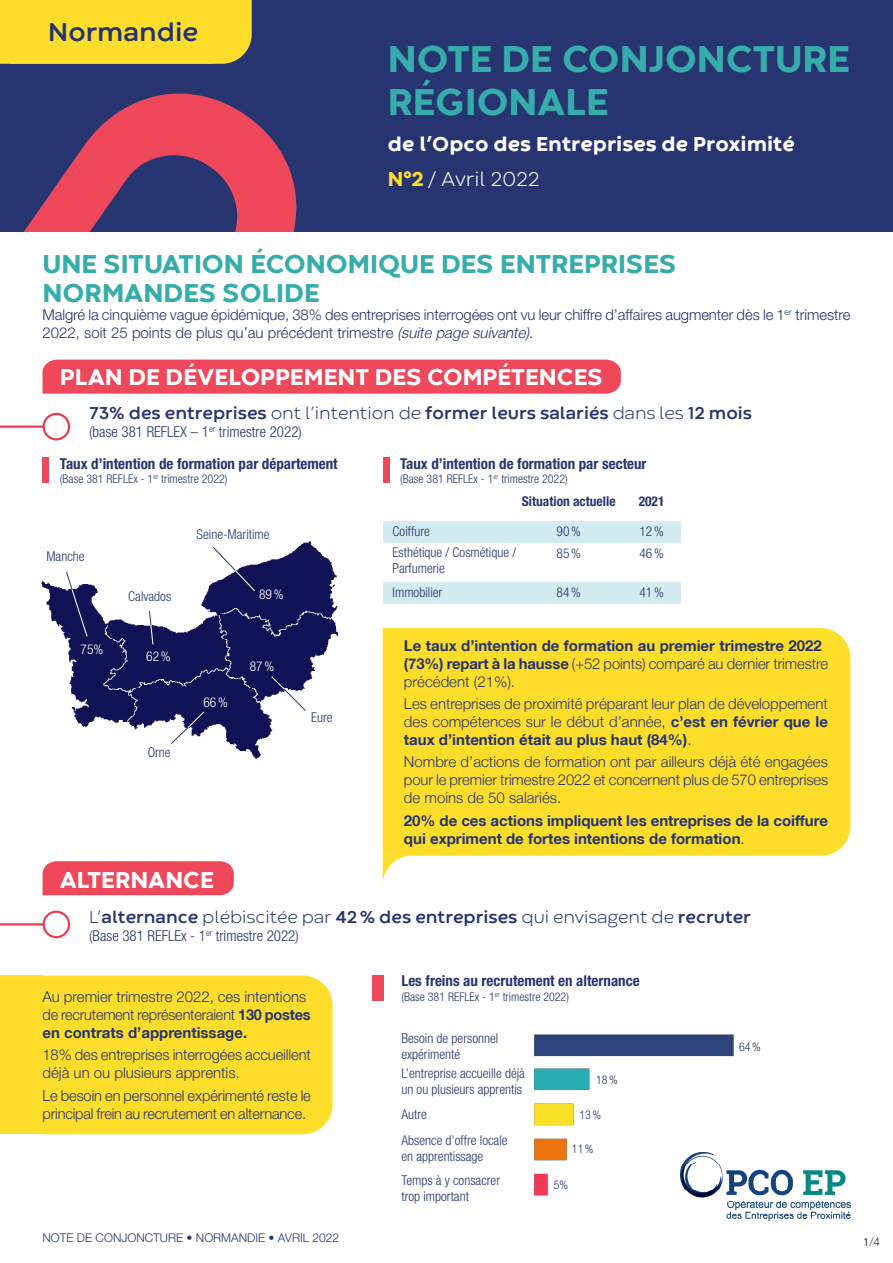
<style>
.page{position:relative;width:893px;height:1263px;background:#fff}
.page>*{position:absolute;margin:0;border:0;box-sizing:border-box;transform-origin:0 0}
.t1{font:800 39px "Codec Warm";color:#37adab}
.t2{font:800 27px/28.5px "Codec Warm";color:#37adab}
.gros_titre{font:700 27px "Codec Warm";color:#263470}
.t3{font:800 24px "Codec Warm";color:#fff}
.t4{font:800 21px "Codec Warm";color:#fff}
.t5{font:300 21px "Codec Warm";color:#fff}
.t6{font:700 18px "Codec Warm";color:#263470}
.t7{font:300 15px/18px "Helvetica Neue LT Std";letter-spacing:-.005em;color:#263470}
.t8{font:300 15px/18px "Helvetica Neue LT";color:#263470;text-align:justify}
.t9{font:700 15px/18px "Helvetica Neue LT";color:#263470}
.t10{font:700 condensed 15px "Helvetica Neue LT Std";color:#263470}
.t11{font:300 condensed 15px "Helvetica Neue LT Std";color:#263470}
.t12{font:300 condensed 13.5px/16.2px "Helvetica Neue LT Std";color:#263470}
.t13{font:700 condensed 13.5px "Helvetica Neue LT Std";color:#263470}
.t14{font:300 condensed 13.5px "Helvetica Neue LT Std";color:#fff}
.t15{font:300 condensed 12px "Helvetica Neue LT Std";color:#263470}
.t16{font:300 12px "Helvetica Neue LT Std";color:#263470}
.s1{font-weight:800;color:#ffdd2b}
.s2{font-family:"Helvetica Neue LT";font-style:italic}
.s3{font-family:"Helvetica Neue LT"}
.s4{font-weight:300}
.s5{font-weight:700}
.s6{font-family:"Helvetica Neue LT";font-weight:700}
.s7{font-family:"Myriad Pro";font-weight:400}
</style>
<div class="page">
<div style="left:0;top:0;width:893px;height:232px;background:#263470"></div>
<svg style="left:23px;top:93px;width:273px;height:139px"></svg>
<div style="left:0;top:0;width:252px;height:64px;background:#ffdd2b"></div>
<div style="left:43px;top:458px;width:6px;height:25px;background:#ef485b"></div>
<div style="left:383px;top:521px;width:297px;height:21px;background:#d3ecf0"></div>
<div style="left:383px;top:582px;width:297px;height:21px;background:#d3ecf0"></div>
<div style="left:383px;top:458px;width:6px;height:25px;background:#ef485b"></div>
<div style="left:43px;top:360px;width:578px;height:34px;background:#ef485b"></div>
<div style="left:383px;top:628px;width:467px;height:228px;background:#ffdd2b"></div>
<svg style="left:383px;top:855px;width:29px;height:26px"></svg>
<div style="left:43px;top:413px;width:27px;height:27px;border:2px solid #eb3d52;border-radius:50%"></div>
<hr style="left:0;top:425px;width:44px;height:3px;background:#eb3d52">
<img style="left:726px;top:1170px;width:124px;height:50px">
<img style="left:41px;top:541px;width:297px;height:218px">
<svg style="left:271px;top:676px;width:35px;height:35px"></svg>
<svg style="left:171px;top:711px;width:34px;height:33px"></svg>
<svg style="left:149px;top:611px;width:4px;height:34px"></svg>
<svg style="left:66px;top:571px;width:22px;height:66px"></svg>
<svg style="left:213px;top:547px;width:42px;height:44px"></svg>
<div style="left:43px;top:861px;width:191px;height:34px;background:#ef485b"></div>
<div style="left:43px;top:910px;width:27px;height:28px;border:2px solid #eb3d52;border-radius:50%"></div>
<hr style="left:0;top:923px;width:44px;height:2px;background:#eb3d52">
<div style="left:0;top:975px;width:43px;height:159px;background:#ffdd2b"></div>
<div style="left:43px;top:975px;width:290px;height:159px;background:#ffdd2b"></div>
<div style="left:372px;top:975px;width:12px;height:26px;background:#ef485b"></div>
<img style="left:534px;top:1034px;width:273px;height:183px">
<div style="left:596px;top:1071px;width:34px;height:19px;background:#fff"></div>
<div style="left:739px;top:1037px;width:34px;height:19px;background:#fff"></div>
<div style="left:579px;top:1106px;width:34px;height:19px;background:#fff"></div>
<div style="left:572px;top:1139px;width:34px;height:19px;background:#fff"></div>
<div style="left:554px;top:1175px;width:34px;height:20px;background:#fff"></div>
<p class="gros_titre" style="left:48px;top:15px;width:152px">Normandie</p>
<p class="t1" style="left:388px;top:34px;width:464px">NOTE DE CONJONCTURE</p>
<p class="t1" style="left:388px;top:77px;width:223px">RÉGIONALE</p>
<p class="t4" style="left:388px;top:130px;width:409px">de l’Opco des Entreprises de Proximité</p>
<p class="t5" style="left:388px;top:167px;width:153px"><span class="s1">N°2</span> / Avril 2022</p>
<p class="t2" style="left:43px;top:252px;width:635px">UNE SITUATION ÉCONOMIQUE DES ENTREPRISES<br>NORMANDES SOLIDE</p>
<p class="t7" style="left:43px;top:305px;width:809px">Malgré la cinquième vague épidémique, 38% des entreprises interrogées ont vu leur chiffre d’affaires augmenter dès le 1<sup>er</sup> trimestre<br>2022, soit 25 points de plus qu’au précédent trimestre <span class="s2">(suite page suivante)</span><span class="s3">.</span></p>
<p class="t3" style="left:60px;top:361px;width:544px">PLAN DE DÉVELOPPEMENT DES COMPÉTENCES</p>
<p class="t6" style="left:89px;top:402px;width:664px">73% des entreprises <span class="s4">ont l’intention de</span> former leurs salariés <span class="s4">dans les</span> 12 mois</p>
<p class="t11" style="left:89px;top:423px;width:214px">(base 381 REFLEX – 1<sup>er</sup> trimestre 2022)</p>
<p class="t10" style="left:60px;top:454px;width:279px">Taux d’intention de formation par département</p>
<p class="t15" style="left:60px;top:472px;width:169px">(Base 381 REFLEx - 1<sup>er</sup> trimestre 2022)</p>
<p class="t12" style="left:46px;top:548px;width:40px">Manche</p>
<p class="t12" style="left:128px;top:588px;width:44px">Calvados</p>
<p class="t12" style="left:197px;top:526px;width:74px">Seine-Maritime</p>
<p class="t14" style="left:259px;top:587px;width:26px">89%</p>
<p class="t10" style="left:400px;top:454px;width:248px">Taux d’intention de formation par secteur</p>
<p class="t15" style="left:400px;top:472px;width:169px">(Base 381 REFLEx - 1<sup>er</sup> trimestre 2022)</p>
<p class="t13" style="left:522px;top:493px;width:95px">Situation actuelle</p>
<p class="t12" style="left:557px;top:523px;width:26px">90%</p>
<p class="t12" style="left:557px;top:545px;width:26px">85%</p>
<p class="t12" style="left:557px;top:584px;width:26px">84%</p>
<p class="t12" style="left:393px;top:523px;width:39px">Coiffure</p>
<p class="t12" style="left:393px;top:544px;width:125px">Esthétique / Cosmétique /</p>
<p class="t12" style="left:393px;top:560px;width:54px">Parfumerie</p>
<p class="t12" style="left:393px;top:584px;width:51px">Immobilier</p>
<p class="t13" style="left:639px;top:493px;width:27px">2021</p>
<p class="t12" style="left:639px;top:523px;width:26px">12%</p>
<p class="t12" style="left:639px;top:545px;width:26px">46%</p>
<p class="t12" style="left:639px;top:584px;width:26px">41%</p>
<p class="t14" style="left:81px;top:641px;width:24px">75%</p>
<p class="t14" style="left:146px;top:648px;width:26px">62%</p>
<p class="t12" style="left:148px;top:744px;width:25px">Orne</p>
<p class="t14" style="left:203px;top:695px;width:26px">66%</p>
<p class="t14" style="left:250px;top:659px;width:26px">87%</p>
<p class="t12" style="left:311px;top:709px;width:23px">Eure</p>
<p class="t9" style="left:404px;top:636px;width:426px">Le taux d’intention de formation au premier trimestre 2022 (73%) repart à la hausse <span class="s4">(+52 points) comparé au dernier trimestre précédent (21%).</span></p>
<p class="t8" style="left:404px;top:694px;width:425px">Les entreprises de proximité préparant leur plan de développement des compétences sur le début d’année, <span class="s5">c’est en février que le taux d’intention était au plus haut (84%)</span>.</p>
<p class="t8" style="left:404px;top:753px;width:426px">Nombre d’actions de formation ont par ailleurs déjà été engagées pour le premier trimestre 2022 et concernent plus de 570 entreprises de moins de 50 salariés.</p>
<p class="t9" style="left:404px;top:811px;width:425px">20% de ces actions impliquent les entreprises de la coiffure qui expriment de fortes intentions de formation<span class="s4">.</span></p>
<p class="t3" style="left:60px;top:864px;width:156px">ALTERNANCE</p>
<p class="t6" style="left:89px;top:905px;width:663px"><span class="s4">L’</span>alternance <span class="s4">plébiscitée par</span> 42% des entreprises <span class="s4">qui envisagent de</span> recruter</p>
<p class="t11" style="left:89px;top:926px;width:211px">(Base 381 REFLEx - 1<sup>er</sup> trimestre 2022)</p>
<p class="t7" style="left:43px;top:987px;width:270px">Au premier trimestre 2022, ces intentions de recrutement représenteraient <span class="s6">130 postes en contrats d’apprentissage.</span></p>
<p class="t7" style="left:43px;top:1046px;width:270px">18% des entreprises interrogées accueillent déjà un ou plusieurs apprentis.</p>
<p class="t7" style="left:43px;top:1086px;width:270px">Le besoin en personnel expérimenté reste le principal frein au recrutement en alternance.</p>
<p class="t16" style="left:43px;top:1230px;width:298px">NOTE DE CONJONCTURE • NORMANDIE • AVRIL 2022</p>
<p class="t10" style="left:401px;top:972px;width:240px">Les freins au recrutement en alternance</p>
<p class="t15" style="left:401px;top:989px;width:169px">(Base 381 REFLEx - 1<sup>er</sup> trimestre 2022)</p>
<p class="t12" style="left:401px;top:1030px;width:98px">Besoin de personnel expérimenté</p>
<p class="t15" style="left:596px;top:1073px;width:23px">18%</p>
<p class="t12" style="left:401px;top:1065px;width:125px">L’entreprise accueille déjà</p>
<p class="t12" style="left:401px;top:1081px;width:122px">un ou plusieurs apprentis</p>
<p class="t12" style="left:401px;top:1106px;width:27px">Autre</p>
<p class="t15" style="left:579px;top:1108px;width:23px">13%</p>
<p class="t15" style="left:572px;top:1142px;width:23px">11%</p>
<p class="t12" style="left:401px;top:1132px;width:108px">Absence d’offre locale</p>
<p class="t12" style="left:401px;top:1148px;width:83px">en apprentissage</p>
<p class="t12" style="left:401px;top:1172px;width:100px">Temps à y consacrer</p>
<p class="t12" style="left:401px;top:1188px;width:69px">trop important</p>
<p class="t15" style="left:554px;top:1178px;width:16px">5%</p>
<p class="t15" style="left:739px;top:1039px;width:23px">64%</p>
<p class="t16" style="left:863px;top:1234px;width:18px"><span class="s7">1</span>/4</p>
</div>
